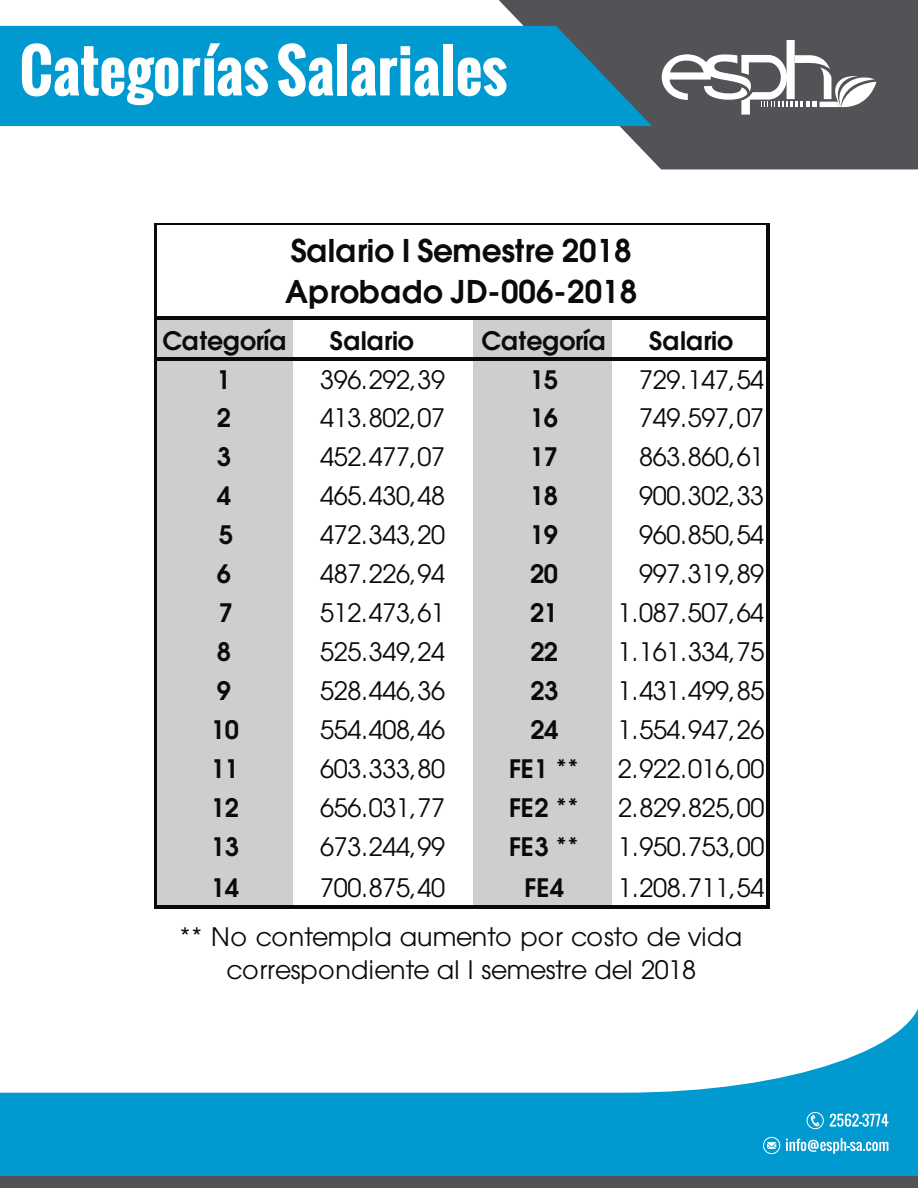
<style>
.page{position:relative;width:918px;height:1188px;background:#fff}
.page>*{position:absolute;margin:0;border:0;box-sizing:border-box;transform-origin:0 0}
.t1{font:700 58.2px "Oswald";color:#fff}
.t2{font:600 31.2px/41px "ITC Avant Garde Pro";color:#0c090d}
.t3{font:25.35px/33.2px "ITC Avant Garde Pro";letter-spacing:-.015em;color:#0c090d;text-align:center}
.t4{font:600 25.35px "ITC Avant Garde Pro";letter-spacing:-.01em;color:#0c090d}
</style>
<div class="page">
<svg style="left:425px;top:0;width:493px;height:169px;fill:#535256"></svg>
<svg style="left:0;top:26px;width:652px;height:100px;background:#0593c7"></svg>
<svg style="left:662px;top:40px;width:214px;height:75px"></svg>
<svg style="left:0;top:1009px;width:918px;height:167px;fill:#0099d0"></svg>
<div style="left:0;top:1176px;width:918px;height:12px;background:#535256"></div>
<div style="left:157px;top:318px;width:138px;height:591px;background:#cfcece"></div>
<div style="left:293px;top:318px;width:183px;height:591px;background:#fff"></div>
<div style="left:474px;top:318px;width:140px;height:591px;background:#cfcece"></div>
<div style="left:612px;top:318px;width:158px;height:591px;background:#fff"></div>
<hr style="left:157px;top:223px;width:613px;height:2px;background:#0c090d">
<hr style="left:157px;top:316px;width:613px;height:4px;background:#0c090d">
<hr style="left:157px;top:357px;width:613px;height:4px;background:#0c090d">
<hr style="left:155px;top:223px;width:2px;height:686px;background:#0c090d">
<hr style="left:157px;top:905px;width:613px;height:4px;background:#0c090d">
<hr style="left:766px;top:225px;width:4px;height:684px;background:#0c090d">
<svg style="left:830px;top:1114px;width:58px;height:13px"></svg>
<svg style="left:807px;top:1112px;width:17px;height:18px"></svg>
<svg style="left:786px;top:1138px;width:102px;height:16px"></svg>
<svg style="left:763px;top:1137px;width:17px;height:18px"></svg>
<h1 class="t1" style="left:20px;top:27px;width:489px">Categorías Salariales</h1>
<p class="t2" style="left:285px;top:230px;width:354px">Salario I Semestre 2018<br>Aprobado JD-006-2018</p>
<p class="t4" style="left:162px;top:324px;width:125px">Categoría</p>
<p class="t4" style="left:330px;top:324px;width:86px">Salario</p>
<p class="t4" style="left:482px;top:324px;width:125px">Categoría</p>
<p class="t4" style="left:649px;top:324px;width:86px">Salario</p>
<p class="t4" style="left:217px;top:363px;width:16px">1</p>
<p class="t3" style="left:320px;top:362px;width:127px">396.292,39</p>
<p class="t4" style="left:530px;top:363px;width:29px">15</p>
<p class="t3" style="left:639px;top:362px;width:127px">729.147,54</p>
<p class="t4" style="left:217px;top:402px;width:16px">2</p>
<p class="t3" style="left:320px;top:401px;width:127px">413.802,07</p>
<p class="t4" style="left:530px;top:402px;width:29px">16</p>
<p class="t3" style="left:639px;top:401px;width:127px">749.597,07</p>
<p class="t4" style="left:217px;top:441px;width:16px">3</p>
<p class="t3" style="left:320px;top:440px;width:127px">452.477,07</p>
<p class="t4" style="left:530px;top:441px;width:29px">17</p>
<p class="t3" style="left:639px;top:440px;width:127px">863.860,61</p>
<p class="t4" style="left:217px;top:479px;width:16px">4</p>
<p class="t3" style="left:320px;top:479px;width:127px">465.430,48</p>
<p class="t4" style="left:530px;top:479px;width:29px">18</p>
<p class="t3" style="left:639px;top:479px;width:127px">900.302,33</p>
<p class="t4" style="left:219px;top:518px;width:16px">5</p>
<p class="t3" style="left:320px;top:518px;width:127px">472.343,20</p>
<p class="t4" style="left:530px;top:518px;width:29px">19</p>
<p class="t3" style="left:639px;top:518px;width:127px">960.850,54</p>
<p class="t4" style="left:217px;top:557px;width:16px">6</p>
<p class="t3" style="left:320px;top:557px;width:127px">487.226,94</p>
<p class="t4" style="left:530px;top:557px;width:29px">20</p>
<p class="t3" style="left:639px;top:557px;width:127px">997.319,89</p>
<p class="t4" style="left:219px;top:596px;width:16px">7</p>
<p class="t3" style="left:320px;top:596px;width:127px">512.473,61</p>
<p class="t4" style="left:530px;top:596px;width:29px">21</p>
<p class="t3" style="left:618px;top:596px;width:148px">1.087.507,64</p>
<p class="t4" style="left:217px;top:635px;width:16px">8</p>
<p class="t3" style="left:320px;top:635px;width:127px">525.349,24</p>
<p class="t4" style="left:530px;top:635px;width:29px">22</p>
<p class="t3" style="left:618px;top:635px;width:148px">1.161.334,75</p>
<p class="t4" style="left:217px;top:674px;width:16px">9</p>
<p class="t3" style="left:320px;top:674px;width:127px">528.446,36</p>
<p class="t4" style="left:530px;top:674px;width:29px">23</p>
<p class="t3" style="left:618px;top:674px;width:148px">1.431.499,85</p>
<p class="t4" style="left:211px;top:713px;width:29px">10</p>
<p class="t3" style="left:320px;top:713px;width:127px">554.408,46</p>
<p class="t4" style="left:530px;top:713px;width:29px">24</p>
<p class="t3" style="left:618px;top:713px;width:148px">1.554.947,26</p>
<p class="t4" style="left:211px;top:752px;width:29px">11</p>
<p class="t3" style="left:320px;top:752px;width:127px">603.333,80</p>
<p class="t4" style="left:509px;top:752px;width:71px">FE1 **</p>
<p class="t3" style="left:618px;top:752px;width:148px">2.922.016,00</p>
<p class="t4" style="left:211px;top:791px;width:29px">12</p>
<p class="t3" style="left:320px;top:791px;width:127px">656.031,77</p>
<p class="t4" style="left:509px;top:791px;width:71px">FE2 **</p>
<p class="t3" style="left:618px;top:791px;width:148px">2.829.825,00</p>
<p class="t4" style="left:211px;top:830px;width:29px">13</p>
<p class="t3" style="left:320px;top:830px;width:127px">673.244,99</p>
<p class="t4" style="left:509px;top:830px;width:71px">FE3 **</p>
<p class="t3" style="left:618px;top:830px;width:148px">1.950.753,00</p>
<p class="t4" style="left:211px;top:871px;width:29px">14</p>
<p class="t3" style="left:320px;top:871px;width:127px">700.875,40</p>
<p class="t4" style="left:525px;top:871px;width:41px">FE4</p>
<p class="t3" style="left:618px;top:871px;width:148px">1.208.711,54</p>
<p class="t3" style="left:180px;top:919px;width:564px">** No contempla aumento por costo de vida correspondiente al I semestre del 2018</p>
</div>
